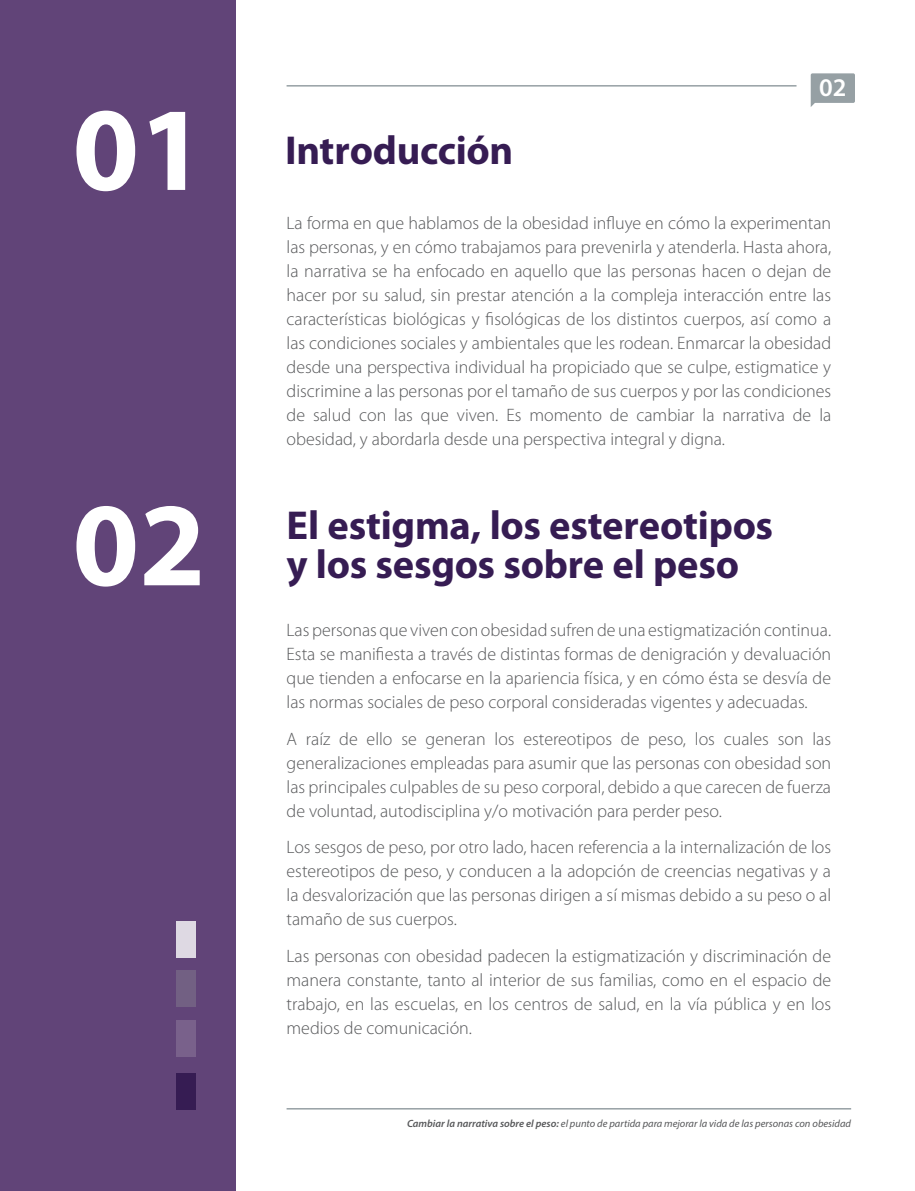
<style>
.page{position:relative;width:915px;height:1191px;background:#fff}
.page>*{position:absolute;margin:0;border:0;box-sizing:border-box;transform-origin:0 0}
.t1{font:700 120px "Myriad Pro";color:#fff}
.t2{font:700 40.5px/39px "Myriad Pro";letter-spacing:-.005em;color:#361c53}
.t3{font:600 25.5px "Myriad Pro";color:#fff}
.t4{font:300 18px/24px "Myriad Pro";color:#57585a;text-align:justify}
.t5{font:italic 10.5px "Myriad Pro";color:#57585a}
.s1{font-weight:600}
</style>
<div class="page">
<div style="left:0;top:0;width:235px;height:1191px;background:#614478"></div>
<hr style="left:286px;top:85px;width:510px;height:2px;background:#96a0a4">
<hr style="left:286px;top:1108px;width:564px;height:1px;background:#96a0a4">
<div style="left:176px;top:1073px;width:20px;height:36px;background:#361c53"></div>
<div style="left:176px;top:1020px;width:20px;height:37px;background:#79618b"></div>
<div style="left:176px;top:970px;width:20px;height:37px;background:#726083"></div>
<div style="left:176px;top:921px;width:20px;height:36px;background:#ded9e3"></div>
<svg style="left:810px;top:73px;width:44px;height:34px"></svg>
<p class="t1" style="left:72px;top:71px;width:135px">01</p>
<p class="t1" style="left:72px;top:466px;width:135px">02</p>
<p class="t2" style="left:285px;top:130px;width:230px">Introducción</p>
<p class="t3" style="left:818px;top:71px;width:29px">02</p>
<p class="t4" style="left:286px;top:210px;width:546px">La forma en que hablamos de la obesidad influye en cómo la experimentan las personas, y en cómo trabajamos para prevenirla y atenderla. Hasta ahora, la narrativa se ha enfocado en aquello que las personas hacen o dejan de hacer por su salud, sin prestar atención a la compleja interacción entre las características biológicas y fisológicas de los distintos cuerpos, así como a las condiciones sociales y ambientales que les rodean. Enmarcar la obesidad desde una perspectiva individual ha propiciado que se culpe, estigmatice y discrimine a las personas por el tamaño de sus cuerpos y por las condiciones de salud con las que viven. Es momento de cambiar la narrativa de la obesidad, y abordarla desde una perspectiva integral y digna.</p>
<p class="t2" style="left:286px;top:504px;width:488px">El estigma, los estereotipos y los sesgos sobre el peso</p>
<p class="t4" style="left:286px;top:617px;width:546px">Las personas que viven con obesidad sufren de una estigmatización continua.<br>Esta se manifiesta a través de distintas formas de denigración y devaluación que tienden a enfocarse en la apariencia física, y en cómo ésta se desvía de las normas sociales de peso corporal consideradas vigentes y adecuadas.</p>
<p class="t4" style="left:286px;top:726px;width:546px">A raíz de ello se generan los estereotipos de peso, los cuales son las generalizaciones empleadas para asumir que las personas con obesidad son las principales culpables de su peso corporal, debido a que carecen de fuerza de voluntad, autodisciplina y/o motivación para perder peso.</p>
<p class="t4" style="left:286px;top:835px;width:546px">Los sesgos de peso, por otro lado, hacen referencia a la internalización de los estereotipos de peso, y conducen a la adopción de creencias negativas y a la desvalorización que las personas dirigen a sí mismas debido a su peso o al tamaño de sus cuerpos.</p>
<p class="t4" style="left:286px;top:944px;width:546px">Las personas con obesidad padecen la estigmatización y discriminación de manera constante, tanto al interior de sus familias, como en el espacio de trabajo, en las escuelas, en los centros de salud, en la vía pública y en los medios de comunicación.</p>
<p class="t5" style="left:407px;top:1117px;width:445px"><span class="s1">Cambiar la narrativa sobre el peso:</span> el punto de partida para mejorar la vida de las personas con obesidad</p>
</div>
